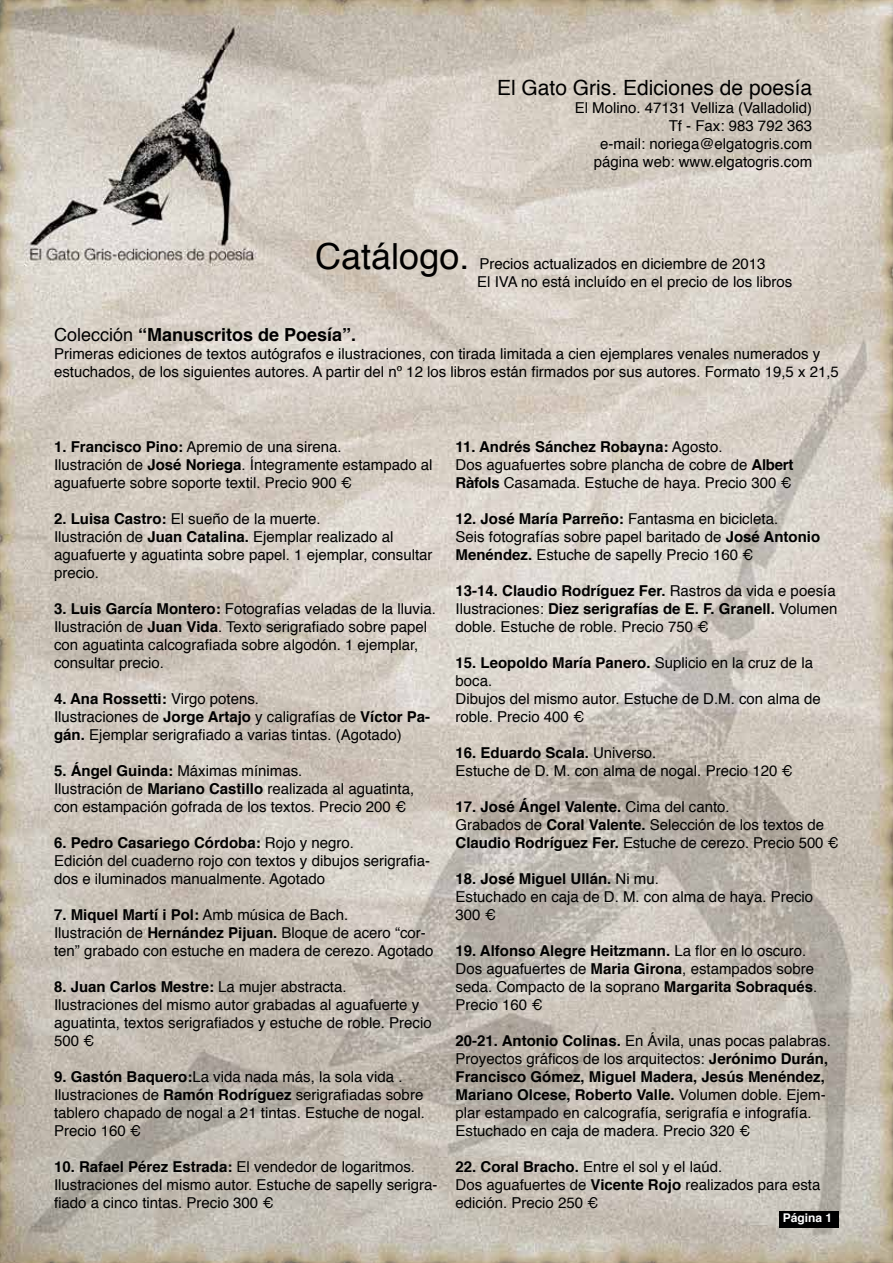
<style>
.page{position:relative;width:893px;height:1263px;background:#fff}
.page>*{position:absolute;margin:0;border:0;box-sizing:border-box;transform-origin:0 0}
.t1{font:36px "Helvetica";color:#000}
.t2{font:21px "Helvetica";color:#000}
.t3{font:700 18px "Helvetica";color:#000}
.t4{font:15px/18px "Helvetica";color:#000}
.t5{font:700 12px "Helvetica";color:#fff}
.s1{font-weight:400}
.s2{font-weight:700}
</style>
<div class="page">
<img style="left:0;top:0;width:893px;height:1263px">
<div style="left:779px;top:1212px;width:60px;height:16px;background:#000"></div>
<h2 class="t2" style="left:497px;top:71px;width:317px">El Gato Gris. Ediciones de poesía</h2>
<p class="t4" style="left:575px;top:99px;width:239px;text-align:right">El Molino. 47131 Velliza (Valladolid)<br>Tf - Fax: 983 792 363<br>e-mail: noriega@elgatogris.com página web: www.elgatogris.com</p>
<h1 class="t1" style="left:315px;top:228px;width:156px">Catálogo.</h1>
<p class="t4" style="left:477px;top:255px;width:316px">Precios actualizados en diciembre de 2013<br>El IVA no está incluído en el precio de los libros</p>
<p class="t3" style="left:54px;top:320px;width:304px"><span class="s1">Colección</span> “Manuscritos de Poesía”.</p>
<p class="t4" style="left:54px;top:346px;width:786px">Primeras ediciones de textos autógrafos e ilustraciones, con tirada limitada a cien ejemplares venales numerados y estuchados, de los siguientes autores. A partir del nº 12 los libros están firmados por sus autores. Formato 19,5 x 21,5</p>
<p class="t4" style="left:54px;top:438px;width:380px"><span class="s2">1. Francisco Pino:</span> Apremio de una sirena.<br>Ilustración de <span class="s2">José Noriega</span>. Íntegramente estampado al aguafuerte sobre soporte textil. Precio 900 €</p>
<p class="t4" style="left:54px;top:510px;width:380px"><span class="s2">2. Luisa Castro:</span> El sueño de la muerte.<br>Ilustración de <span class="s2">Juan Catalina.</span> Ejemplar realizado al aguafuerte y aguatinta sobre papel. 1 ejemplar, consultar precio.</p>
<p class="t4" style="left:54px;top:600px;width:383px"><span class="s2">3. Luis García Montero:</span> Fotografías veladas de la lluvia.<br>Ilustración de <span class="s2">Juan Vida</span>. Texto serigrafiado sobre papel con aguatinta calcografiada sobre algodón. 1 ejemplar, consultar precio.</p>
<p class="t4" style="left:54px;top:690px;width:378px"><span class="s2">4. Ana Rossetti:</span> Virgo potens.<br>Ilustraciones de <span class="s2">Jorge Artajo</span> y caligrafías de <span class="s2">Víctor Pa&shy;gán.</span> Ejemplar serigrafiado a varias tintas. (Agotado)</p>
<p class="t4" style="left:54px;top:762px;width:362px"><span class="s2">5. Ángel Guinda:</span> Máximas mínimas.<br>Ilustración de <span class="s2">Mariano Castillo</span> realizada al aguatinta, con estampación gofrada de los textos. Precio 200 €</p>
<p class="t4" style="left:54px;top:834px;width:378px"><span class="s2">6. Pedro Casariego Córdoba:</span> Rojo y negro.<br>Edición del cuaderno rojo con textos y dibujos serigrafia&shy;dos e iluminados manualmente. Agotado</p>
<p class="t4" style="left:54px;top:906px;width:381px"><span class="s2">7. Miquel Martí i Pol:</span> Amb música de Bach.<br>Ilustración de <span class="s2">Hernández Pijuan.</span> Bloque de acero “cor&shy;ten” grabado con estuche en madera de cerezo. Agotado</p>
<p class="t4" style="left:54px;top:978px;width:379px"><span class="s2">8. Juan Carlos Mestre:</span> La mujer abstracta.<br>Ilustraciones del mismo autor grabadas al aguafuerte y aguatinta, textos serigrafiados y estuche de roble. Precio 500 €</p>
<p class="t4" style="left:54px;top:1068px;width:373px"><span class="s2">9. Gastón Baquero:</span>La vida nada más, la sola vida .<br>Ilustraciones de <span class="s2">Ramón Rodríguez</span> serigrafiadas sobre tablero chapado de nogal a 21 tintas. Estuche de nogal.<br>Precio 160 €</p>
<p class="t4" style="left:54px;top:1158px;width:385px"><span class="s2">10. Rafael Pérez Estrada:</span> El vendedor de logaritmos.<br>Ilustraciones del mismo autor. Estuche de sapelly serigra&shy;fiado a cinco tintas. Precio 300 €</p>
<p class="t4" style="left:455px;top:438px;width:339px"><span class="s2">11. Andrés Sánchez Robayna:</span> Agosto.<br>Dos aguafuertes sobre plancha de cobre de <span class="s2">Albert<br>Ràfols</span> Casamada. Estuche de haya. Precio 300 €</p>
<p class="t4" style="left:455px;top:510px;width:366px"><span class="s2">12. José María Parreño:</span> Fantasma en bicicleta.<br>Seis fotografías sobre papel baritado de <span class="s2">José Antonio<br>Menéndez.</span> Estuche de sapelly Precio 160 €</p>
<p class="t4" style="left:455px;top:582px;width:383px;text-align:justify"><span class="s2">13-14. Claudio Rodríguez Fer.</span> Rastros da vida e poesía Ilustraciones: <span class="s2">Diez serigrafías de E. F. Granell.</span> Volumen doble. Estuche de roble. Precio 750 €</p>
<p class="t4" style="left:455px;top:654px;width:367px"><span class="s2">15. Leopoldo María Panero.</span> Suplicio en la cruz de la boca.<br>Dibujos del mismo autor. Estuche de D.M. con alma de roble. Precio 400 €</p>
<p class="t4" style="left:455px;top:744px;width:339px"><span class="s2">16. Eduardo Scala.</span> Universo.<br>Estuche de D. M. con alma de nogal. Precio 120 €</p>
<p class="t4" style="left:455px;top:798px;width:385px"><span class="s2">17. José Ángel Valente.</span> Cima del canto.<br>Grabados de <span class="s2">Coral Valente.</span> Selección de los textos de<br><span class="s2">Claudio Rodríguez Fer.</span> Estuche de cerezo. Precio 500 €</p>
<p class="t4" style="left:455px;top:870px;width:359px"><span class="s2">18. José Miguel Ullán.</span> Ni mu.<br>Estuchado en caja de D. M. con alma de haya. Precio<br>300 €</p>
<p class="t4" style="left:455px;top:942px;width:363px"><span class="s2">19. Alfonso Alegre Heitzmann.</span> La flor en lo oscuro.<br>Dos aguafuertes de <span class="s2">Maria Girona</span>, estampados sobre seda. Compacto de la soprano <span class="s2">Margarita Sobraqués</span>.<br>Precio 160 €</p>
<p class="t4" style="left:455px;top:1032px;width:377px"><span class="s2">20-21. Antonio Colinas.</span> En Ávila, unas pocas palabras.<br>Proyectos gráficos de los arquitectos: <span class="s2">Jerónimo Durán, Francisco Gómez, Miguel Madera, Jesús Menéndez, Mariano Olcese, Roberto Valle.</span> Volumen doble. Ejem&shy;plar estampado en calcografía, serigrafía e infografía.<br>Estuchado en caja de madera. Precio 320 €</p>
<p class="t4" style="left:455px;top:1158px;width:366px"><span class="s2">22. Coral Bracho.</span> Entre el sol y el laúd.<br>Dos aguafuertes de <span class="s2">Vicente Rojo</span> realizados para esta edición. Precio 250 €</p>
<p class="t5" style="left:783px;top:1208px;width:51px">Página 1</p>
</div>
